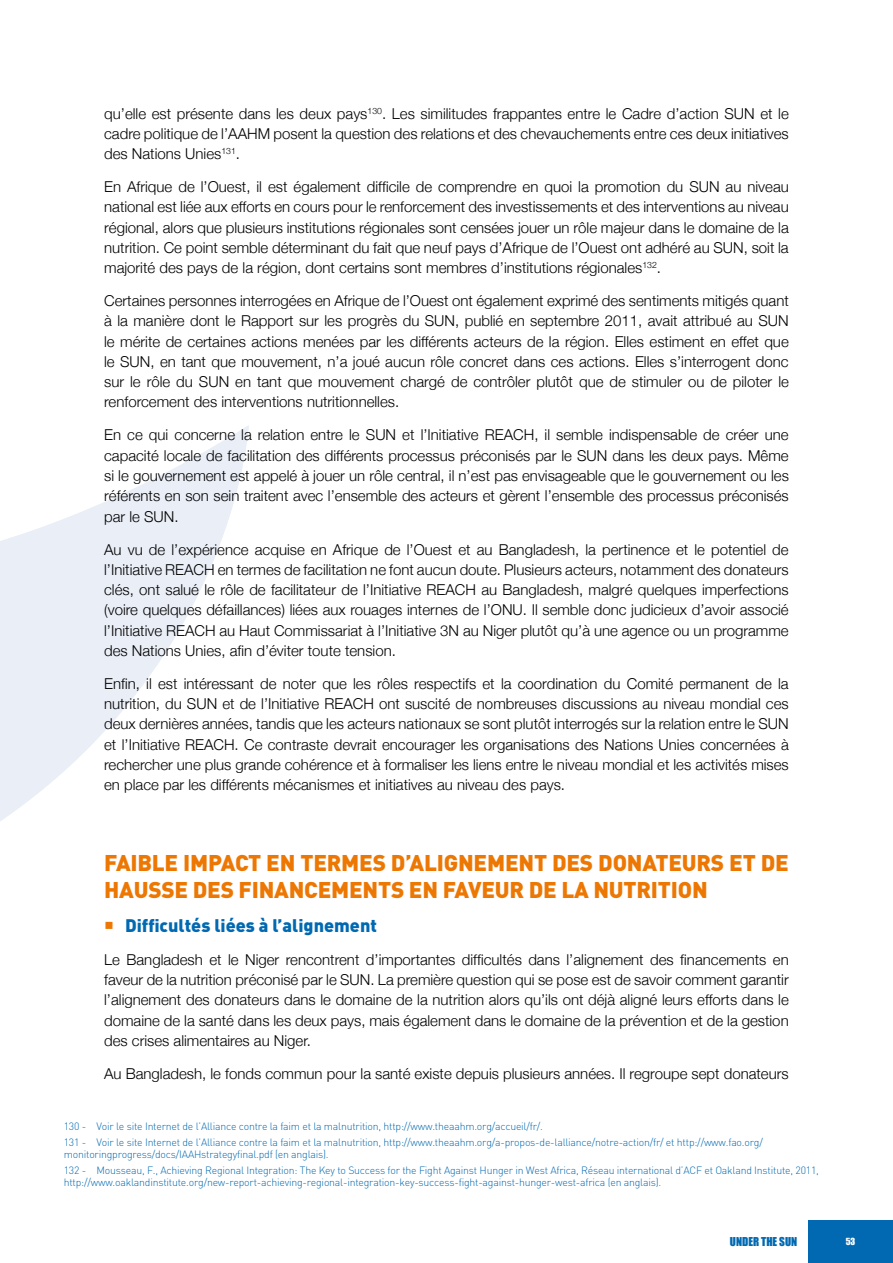
<style>
.page{position:relative;width:893px;height:1263px;background:#fff}
.page>*{position:absolute;margin:0;border:0;box-sizing:border-box;transform-origin:0 0}
.t1{font:900 22.5px/27px "DIN";letter-spacing:-.01em;color:#ed7703}
.t2{font:900 18px "DIN";color:#0069b2}
.t3{font:300 15px/20.2px "Helvetica Neue";color:#000;text-align:justify}
.t4{font:11.25px "Impact";color:#0069b2}
.t5{font:300 10.5px/15.3px "DIN";letter-spacing:-.02em;color:#0069b2}
.t6{font:9px "Impact";color:#fff}
.s1{color:#ed7703}
</style>
<div class="page">
<svg style="left:0;top:425px;width:249px;height:396px;fill:#ebeff7"></svg>
<div style="left:808px;top:1220px;width:85px;height:43px;background:#0069b2"></div>
<p class="t3" style="left:104px;top:103px;width:686px">qu’elle est présente dans les deux pays<sup>130</sup>. Les similitudes frappantes entre le Cadre d’action SUN et le cadre politique de l’AAHM posent la question des relations et des chevauchements entre ces deux initiatives des Nations Unies<sup>131</sup>.</p>
<p class="t3" style="left:104px;top:176px;width:686px">En Afrique de l’Ouest, il est également difficile de comprendre en quoi la promotion du SUN au niveau national est liée aux efforts en cours pour le renforcement des investissements et des interventions au niveau régional, alors que plusieurs institutions régionales sont censées jouer un rôle majeur dans le domaine de la nutrition. Ce point semble déterminant du fait que neuf pays d’Afrique de l’Ouest ont adhéré au SUN, soit la majorité des pays de la région, dont certains sont membres d’institutions régionales<sup>132</sup>.</p>
<p class="t3" style="left:104px;top:290px;width:686px">Certaines personnes interrogées en Afrique de l’Ouest ont également exprimé des sentiments mitigés quant à la manière dont le Rapport sur les progrès du SUN, publié en septembre 2011, avait attribué au SUN le mérite de certaines actions menées par les différents acteurs de la région. Elles estiment en effet que le SUN, en tant que mouvement, n’a joué aucun rôle concret dans ces actions. Elles s’interrogent donc sur le rôle du SUN en tant que mouvement chargé de contrôler plutôt que de stimuler ou de piloter le renforcement des interventions nutritionnelles.</p>
<p class="t3" style="left:104px;top:425px;width:686px">En ce qui concerne la relation entre le SUN et l’Initiative REACH, il semble indispensable de créer une capacité locale de facilitation des différents processus préconisés par le SUN dans les deux pays. Même si le gouvernement est appelé à jouer un rôle central, il n’est pas envisageable que le gouvernement ou les référents en son sein traitent avec l’ensemble des acteurs et gèrent l’ensemble des processus préconisés par le SUN.</p>
<p class="t3" style="left:104px;top:539px;width:686px">Au vu de l’expérience acquise en Afrique de l’Ouest et au Bangladesh, la pertinence et le potentiel de l’Initiative REACH en termes de facilitation ne font aucun doute. Plusieurs acteurs, notamment des donateurs clés, ont salué le rôle de facilitateur de l’Initiative REACH au Bangladesh, malgré quelques imperfections (voire quelques défaillances) liées aux rouages internes de l’ONU. Il semble donc judicieux d’avoir associé l’Initiative REACH au Haut Commissariat à l’Initiative 3N au Niger plutôt qu’à une agence ou un programme des Nations Unies, afin d’éviter toute tension.</p>
<p class="t3" style="left:104px;top:673px;width:686px">Enfin, il est intéressant de noter que les rôles respectifs et la coordination du Comité permanent de la nutrition, du SUN et de l’Initiative REACH ont suscité de nombreuses discussions au niveau mondial ces deux dernières années, tandis que les acteurs nationaux se sont plutôt interrogés sur la relation entre le SUN et l’Initiative REACH. Ce contraste devrait encourager les organisations des Nations Unies concernées à rechercher une plus grande cohérence et à formaliser les liens entre le niveau mondial et les activités mises en place par les différents mécanismes et initiatives au niveau des pays.</p>
<h1 class="t1" style="left:104px;top:848px;width:686px">FAIBLE IMPACT EN TERMES D’ALIGNEMENT DES DONATEURS ET DE<br>HAUSSE DES FINANCEMENTS EN FAVEUR DE LA NUTRITION</h1>
<p class="t2" style="left:104px;top:913px;width:274px"><span class="s1">○</span> Difficultés liées à l’alignement</p>
<p class="t3" style="left:104px;top:949px;width:686px">Le Bangladesh et le Niger rencontrent d’importantes difficultés dans l’alignement des financements en faveur de la nutrition préconisé par le SUN. La première question qui se pose est de savoir comment garantir l’alignement des donateurs dans le domaine de la nutrition alors qu’ils ont déjà aligné leurs efforts dans le domaine de la santé dans les deux pays, mais également dans le domaine de la prévention et de la gestion des crises alimentaires au Niger.</p>
<p class="t3" style="left:104px;top:1063px;width:686px">Au Bangladesh, le fonds commun pour la santé existe depuis plusieurs années. Il regroupe sept donateurs</p>
<p class="t5" style="left:64px;top:1119px;width:701px">130 - Voir le site Internet de l’Alliance contre la faim et la malnutrition, http://www.theaahm.org/accueil/fr/.<br>131 - Voir le site Internet de l’Alliance contre la faim et la malnutrition, http://www.theaahm.org/a-propos-de-lalliance/notre-action/fr/ et http://www.fao.org/</p>
<p class="t5" style="left:64px;top:1147px;width:757px">monitoringprogress/docs/IAAHstrategyfinal.pdf (en anglais).<br>132 - Mousseau, F., Achieving Regional Integration: The Key to Success for the Fight Against Hunger in West Africa, Réseau international d’ACF et Oakland Institute, 2011,</p>
<p class="t5" style="left:64px;top:1175px;width:599px">http://www.oaklandinstitute.org/new-report-achieving-regional-integration-key-success-fight-against-hunger-west-africa (en anglais).</p>
<p class="t4" style="left:730px;top:1235px;width:69px">UNDER THE SUN</p>
<p class="t6" style="left:846px;top:1236px;width:11px">53</p>
</div>
